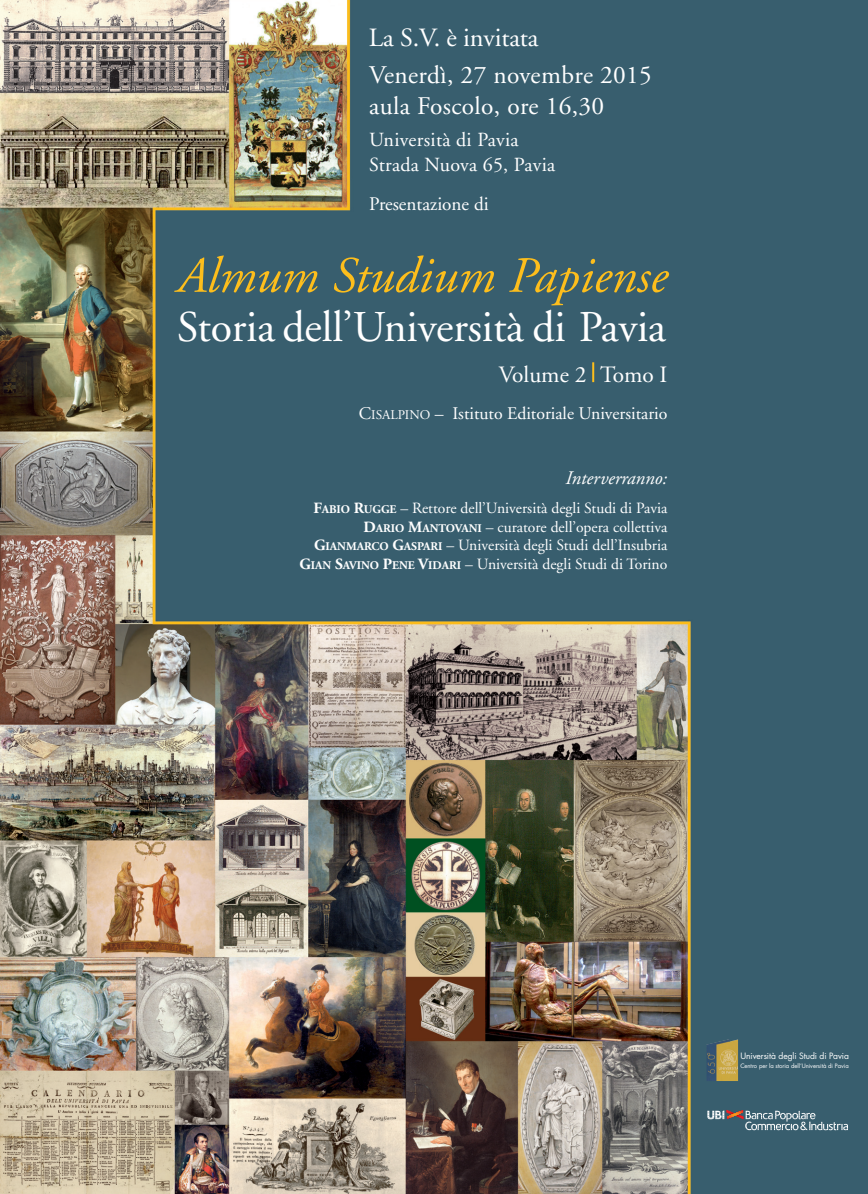
<style>
.page{position:relative;width:868px;height:1194px;background:#fff}
.page>*{position:absolute;margin:0;border:0;box-sizing:border-box;transform-origin:0 0}
.t1{font:italic 50.8px "Adobe Garamond";color:#fdbe1c}
.t2{font:43.8px "Adobe Garamond";letter-spacing:-.005em;color:#fff}
.t3{font:26.2px "Adobe Garamond";letter-spacing:-.005em;color:#fff}
.t4{font:25.4px/31px "Adobe Garamond";letter-spacing:.015em;color:#fff}
.t5{font:23.4px "Adobe Garamond";color:#fff}
.t6{font:20px/25px "Adobe Garamond";letter-spacing:.015em;color:#fff}
.t7{font:19.2px "Adobe Garamond";color:#fff}
.t8{font:italic 19.2px "Adobe Garamond";color:#fff}
.t9{font:17.8px "Adobe Garamond";color:#fff}
.t10{font:15.6px/18.6px "Adobe Garamond";color:#fff;text-align:right}
.t11{font:8.4px "Futura";letter-spacing:-.01em;color:#fff}
.t12{font:5.8px "Futura";letter-spacing:-.005em;color:#fff}
.s1{font-size:13.4px}
.s2{font-family:"Adobe Garamond Pro";font-weight:700}
.s3{font-family:"Adobe Garamond Pro";font-weight:700;font-size:11.8px}
</style>
<div class="page">
<img style="left:0;top:0;width:867px;height:1193px">
<hr style="left:592px;top:362px;width:2px;height:20px;background:#fdbe1c">
<svg style="left:707px;top:1109px;width:140px;height:21px;background:#627b86"></svg>
<img style="left:706px;top:1039px;width:32px;height:41px">
<h3 class="t3" style="left:369px;top:27px;width:171px">La S.V. è invitata</h3>
<h3 class="t4" style="left:369px;top:62px;width:284px">Venerdì, 27 novembre 2015 aula Foscolo, ore 16,30</h3>
<p class="t6" style="left:369px;top:128px;width:187px">Università di Pavia<br>Strada Nuova 65, Pavia</p>
<p class="t7" style="left:369px;top:196px;width:121px">Presentazione di</p>
<h1 class="t1" style="left:177px;top:255px;width:492px">Almum Studium Papiense</h1>
<h2 class="t2" style="left:177px;top:310px;width:490px">Storia dell’Università di Pavia</h2>
<h3 class="t5" style="left:499px;top:365px;width:170px">Volume 2 Tomo I</h3>
<p class="t9" style="left:359px;top:406px;width:310px">C<span class="s1">ISALPINO</span> – Istituto Editoriale Universitario</p>
<p class="t8" style="left:565px;top:470px;width:103px">Interverranno:</p>
<p class="t10" style="left:299px;top:500px;width:369px"><span class="s2">F</span><span class="s3">ABIO</span> <span class="s2">R</span><span class="s3">UGGE</span> – Rettore dell’Università degli Studi di Pavia <span class="s2">D</span><span class="s3">ARIO</span> <span class="s2">M</span><span class="s3">ANTOVANI</span> – curatore dell’opera collettiva <span class="s2">G</span><span class="s3">IANMARCO</span> <span class="s2">G</span><span class="s3">ASPARI</span> – Università degli Studi dell’Insubria <span class="s2">G</span><span class="s3">IAN</span> <span class="s2">S</span><span class="s3">AVINO</span> <span class="s2">P</span><span class="s3">ENE</span> <span class="s2">V</span><span class="s3">IDARI</span> – Università degli Studi di Torino</p>
<p class="t11" style="left:740px;top:1051px;width:110px">Università degli Studi di Pavia</p>
<p class="t12" style="left:740px;top:1062px;width:110px">Centro per la storia dell’Università di Pavia</p>
</div>
